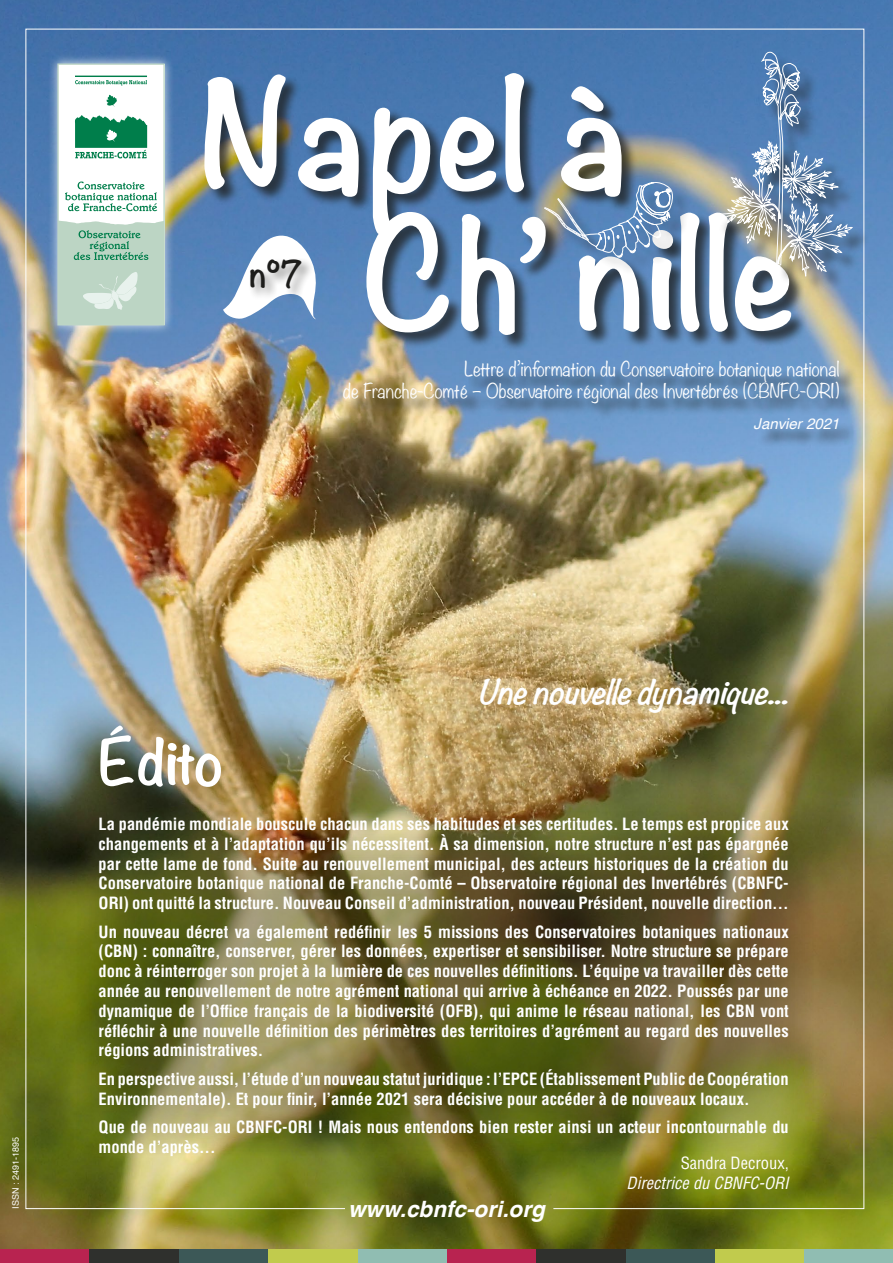
<style>
.page{position:relative;width:893px;height:1263px;background:#fff}
.page>*{position:absolute;margin:0;border:0;box-sizing:border-box;transform-origin:0 0}
.t1{font:700 135px/139.5px "Noteworthy";color:#fff}
.édito{font:700 57px "Noteworthy";letter-spacing:-.02em;color:#fff}
.t2{font:700 32.1px "Noteworthy";color:#1d1d1b}
.édito-2{font:italic 700 30px "Noteworthy";color:#fff}
.Cartouche_Blanc{font:italic 700 22.5px "Helvetica";color:#fff}
.t3{font:300 18px/21.6px "Noteworthy";color:#fff;text-align:right}
.édito-3{font:700 condensed 16.5px/19.8px "Helvetica";color:#fff;text-align:justify}
.édito-4{font:italic condensed 16.5px/19.8px "Helvetica";color:#fff;text-align:right}
.t4{font:italic 15px "Helvetica";color:#fff}
.Legende_photo_blanch{font:9px "Helvetica";color:#fff}
.s1{font-style:normal}
</style>
<div class="page">
<img style="left:0;top:0;width:893px;height:1249px">
<img style="left:25px;top:28px;width:840px;height:1181px">
<div style="left:48px;top:54px;width:126px;height:281px;background:#fff;opacity:.75"></div>
<div style="left:58px;top:64px;width:106px;height:261px;background:#fff"></div>
<div style="left:57px;top:63px;width:108px;height:262px;border:1px solid #bcd5c4"></div>
<hr style="left:75px;top:76px;width:72px;height:1px;background:#007e4b">
<svg style="left:75px;top:80px;width:72px;height:5px"></svg>
<svg style="left:75px;top:95px;width:72px;height:63px"></svg>
<svg style="left:65px;top:182px;width:92px;height:29px"></svg>
<svg style="left:58px;top:221px;width:106px;height:104px"></svg>
<div style="left:205px;top:74px;width:602px;height:278px;background:#1d1d1b;opacity:.75"></div>
<div style="left:547px;top:185px;width:144px;height:90px;background:#1d1d1b;opacity:.5"></div>
<svg style="left:544px;top:182px;width:142px;height:76px"></svg>
<div style="left:718px;top:54px;width:152px;height:240px;background:#1d1d1b;opacity:.75"></div>
<svg style="left:715px;top:52px;width:138px;height:226px"></svg>
<svg style="left:223px;top:234px;width:94px;height:86px"></svg>
<div style="left:248px;top:257px;width:67px;height:45px;background:#1d1d1b;opacity:.5"></div>
<div style="left:0;top:1249px;width:90px;height:14px;background:#b82350"></div>
<div style="left:89px;top:1249px;width:90px;height:14px;background:#2f302d"></div>
<div style="left:179px;top:1249px;width:90px;height:14px;background:#3c5857"></div>
<div style="left:268px;top:1249px;width:90px;height:14px;background:#c1cb4d"></div>
<div style="left:358px;top:1249px;width:90px;height:14px;background:#90bdb2"></div>
<div style="left:447px;top:1249px;width:89px;height:14px;background:#b82350"></div>
<div style="left:536px;top:1249px;width:90px;height:14px;background:#2f302d"></div>
<div style="left:626px;top:1249px;width:89px;height:14px;background:#3c5857"></div>
<div style="left:715px;top:1249px;width:90px;height:14px;background:#c1cb4d"></div>
<div style="left:805px;top:1249px;width:88px;height:14px;background:#90bdb2"></div>
<img style="left:89px;top:810px;width:706px;height:17px">
<img style="left:75px;top:827px;width:739px;height:329px">
<p class="t1" style="left:362px;top:62px;width:436px;text-indent:-162px">Napel à<br>Ch’ nille</p>
<p class="t2" style="left:249px;top:245px;width:55px">n°7</p>
<p class="t3" style="left:343px;top:358px;width:498px">Lettre d’information du Conservatoire botanique national<br>de Franche-Comté – Observatoire régional des Invertébrés (CBNFC-ORI)</p>
<p class="t4" style="left:754px;top:412px;width:87px">Janvier 2021</p>
<p class="Legende_photo_blanch" style="left:9px;top:1209px;width:73px;rotate:-90deg">ISSN : 2491-1895</p>
<p class="édito-2" style="left:477px;top:665px;width:326px">Unenouvelledynamique...</p>
<p class="édito" style="left:99px;top:711px;width:127px">Édito</p>
<p class="édito-3" style="left:99px;top:814px;width:692px">La pandémie mondiale bouscule chacun dans ses habitudes et ses certitudes. Le temps est propice aux changements et à l’adaptation qu’ils nécessitent. À sa dimension, notre structure n’est pas épargnée par cette lame de fond. Suite au renouvellement municipal, des acteurs historiques de la création du Conservatoire botanique national de Franche-Comté – Observatoire régional des Invertébrés (CBNFC-ORI) ont quitté la structure. Nouveau Conseil d’administration, nouveau Président, nouvelle direction…</p>
<p class="édito-3" style="left:99px;top:921px;width:692px">Un nouveau décret va également redéfinir les 5 missions des Conservatoires botaniques nationaux (CBN) : connaître, conserver, gérer les données, expertiser et sensibiliser. Notre structure se prépare donc à réinterroger son projet à la lumière de ces nouvelles définitions. L’équipe va travailler dès cette année au renouvellement de notre agrément national qui arrive à échéance en 2022. Poussés par une dynamique de l’Office français de la biodiversité (OFB), qui anime le réseau national, les CBN vont réfléchir à une nouvelle définition des périmètres des territoires d’agrément au regard des nouvelles régions administratives.</p>
<p class="édito-3" style="left:99px;top:1069px;width:692px">En perspective aussi, l’étude d’un nouveau statut juridique : l’EPCE (Établissement Public de Coopération<br>Environnementale). Et pour finir, l’année 2021 sera décisive pour accéder à de nouveaux locaux.</p>
<p class="édito-3" style="left:99px;top:1117px;width:692px">Que de nouveau au CBNFC-ORI ! Mais nous entendons bien rester ainsi un acteur incontournable du monde d’après...</p>
<p class="édito-4" style="left:627px;top:1153px;width:164px"><span class="s1">Sandra Decroux,<br></span>Directrice du CBNFC-ORI</p>
<p class="Cartouche_Blanc" style="left:348px;top:1191px;width:198px">www.cbnfc-ori.org</p>
</div>
